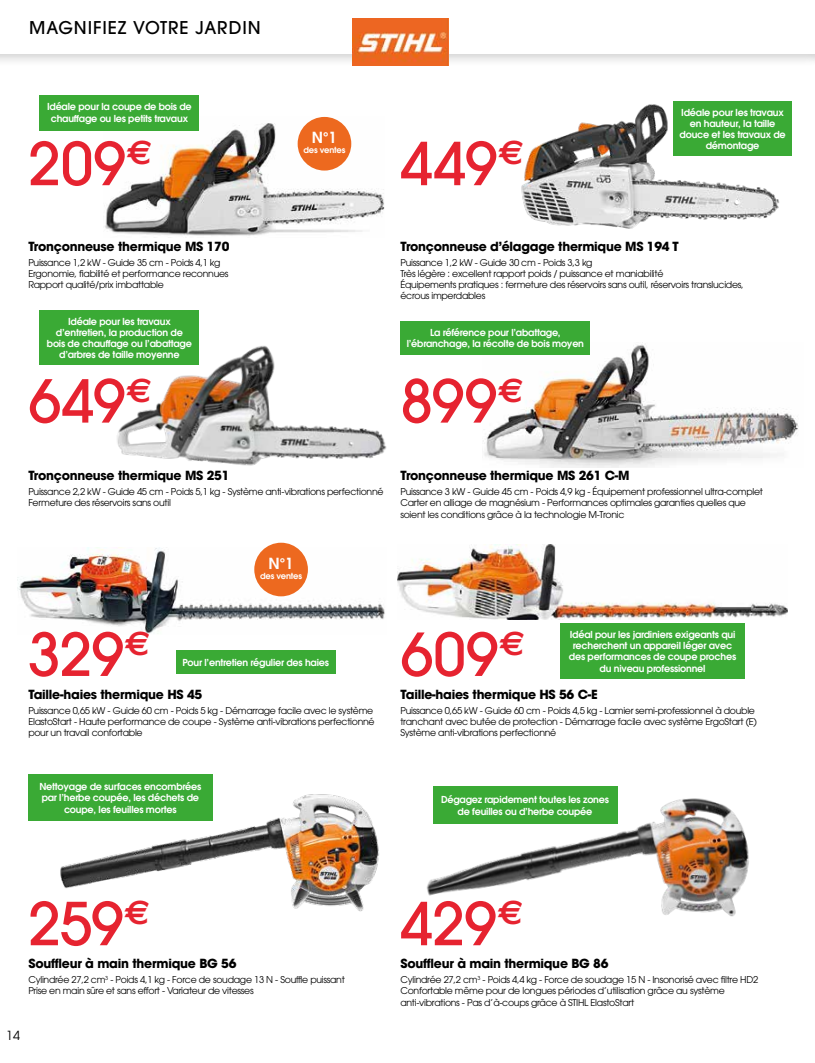
<style>
.page{position:relative;width:815px;height:1063px;background:#fff}
.page>*{position:absolute;margin:0;border:0;box-sizing:border-box;transform-origin:0 0}
.t1{font:500 58.75px "ITC Avant Garde Pro";letter-spacing:-.01em;color:#e62330}
.t2{font:700 34.25px "Euro Sans";color:#e62330}
.t3{font:500 17.5px "ITC Avant Garde Pro";letter-spacing:.05em;color:#000}
.t4{font:600 15.25px "ITC Avant Garde Pro";color:#fff}
.t5{font:700 12.5px "ITC Avant Garde Pro";letter-spacing:-.02em;color:#000}
.t6{font:12.5px "ITC Avant Garde Pro";color:#000}
.t7{font:600 9.62px/11.2px "ITC Avant Garde Pro";letter-spacing:-.02em;color:#fff;text-align:center}
.t8{font:9.38px/11.2px "ITC Avant Garde Pro";letter-spacing:-.03em;color:#000}
.t9{font:600 8.38px "ITC Avant Garde Pro";letter-spacing:-.02em;color:#fff}
</style>
<div class="page">
<div style="left:0;top:0;width:815px;height:67px;background:#000;opacity:.2"></div>
<div style="left:0;top:0;width:815px;height:53px;background:#fff"></div>
<img style="left:353px;top:18px;width:95px;height:48px">
<img style="left:398px;top:545px;width:389px;height:74px">
<img style="left:483px;top:344px;width:316px;height:123px">
<img style="left:104px;top:116px;width:281px;height:120px">
<img style="left:521px;top:101px;width:260px;height:128px">
<img style="left:117px;top:345px;width:270px;height:121px">
<div style="left:673px;top:102px;width:119px;height:54px;background:#3aaa35"></div>
<div style="left:40px;top:311px;width:159px;height:54px;background:#3aaa35"></div>
<div style="left:400px;top:321px;width:190px;height:34px;background:#3aaa35"></div>
<div style="left:298px;top:117px;width:53px;height:54px;background:#ed691f;border-radius:50%"></div>
<div style="left:40px;top:95px;width:159px;height:35px;background:#3aaa35"></div>
<img style="left:17px;top:547px;width:368px;height:87px">
<div style="left:176px;top:650px;width:159px;height:24px;background:#3aaa35"></div>
<div style="left:254px;top:543px;width:54px;height:53px;background:#ed691f;border-radius:50%"></div>
<div style="left:561px;top:623px;width:184px;height:56px;background:#3aaa35"></div>
<img style="left:60px;top:790px;width:319px;height:122px">
<div style="left:28px;top:774px;width:184px;height:47px;background:#3aaa35"></div>
<img style="left:426px;top:786px;width:323px;height:131px">
<div style="left:433px;top:787px;width:184px;height:37px;background:#3aaa35"></div>
<h3 class="t3" style="left:29px;top:17px;width:233px">MAGNIFIEZ VOTRE JARDIN</h3>
<p class="t7" style="left:47px;top:101px;width:146px">Idéale pour la coupe de bois de chauffage ou les petits travaux</p>
<h1 class="t1" style="left:28px;top:126px;width:126px">209<sup>€</sup></h1>
<h3 class="t4" style="left:312px;top:128px;width:27px">N°1</h3>
<p class="t9" style="left:304px;top:145px;width:43px">des ventes</p>
<h1 class="t1" style="left:400px;top:126px;width:125px">449<sup>€</sup></h1>
<p class="t7" style="left:680px;top:106px;width:108px">Idéale pour les travaux en hauteur, la taille douce et les travaux de démontage</p>
<h3 class="t5" style="left:28px;top:238px;width:203px">Tronçonneuse thermique MS 170</h3>
<p class="t8" style="left:28px;top:256px;width:202px">Puissance 1,2 kW - Guide 35 cm - Poids 4,1 kg<br>Ergonomie, fiabilité et performance reconnues<br>Rapport qualité/prix imbattable</p>
<p class="t7" style="left:47px;top:315px;width:147px">Idéale pour les travaux d’entretien, la production de bois de chauffage ou l’abattage d’arbres de taille moyenne</p>
<h1 class="t1" style="left:28px;top:364px;width:125px">649<sup>€</sup></h1>
<h3 class="t5" style="left:400px;top:238px;width:280px">Tronçonneuse d’élagage thermique MS 194 T</h3>
<p class="t8" style="left:400px;top:256px;width:345px">Puissance 1,2 kW - Guide 30 cm - Poids 3,3 kg<br>Très légère : excellent rapport poids / puissance et maniabilité<br>Équipements pratiques : fermeture des réservoirs sans outil, réservoirs translucides, écrous imperdables</p>
<p class="t7" style="left:407px;top:327px;width:179px">La référence pour l’abattage, l’ébranchage, la récolte de bois moyen</p>
<h1 class="t1" style="left:400px;top:364px;width:125px">899<sup>€</sup></h1>
<h3 class="t5" style="left:28px;top:467px;width:203px">Tronçonneuse thermique MS 251</h3>
<p class="t8" style="left:28px;top:486px;width:357px">Puissance 2,2 kW - Guide 45 cm - Poids 5,1 kg - Système anti-vibrations perfectionné<br>Fermeture des réservoirs sans outil</p>
<h3 class="t4" style="left:268px;top:554px;width:27px">N°1</h3>
<p class="t9" style="left:260px;top:570px;width:43px">des ventes</p>
<h3 class="t5" style="left:400px;top:467px;width:231px">Tronçonneuse thermique MS 261 C-M</h3>
<p class="t8" style="left:400px;top:486px;width:364px">Puissance 3 kW - Guide 45 cm - Poids 4,9 kg - Équipement professionnel ultra-complet<br>Carter en alliage de magnésium - Performances optimales garanties quelles que soient les conditions grâce à la technologie M-Tronic</p>
<h1 class="t1" style="left:28px;top:617px;width:124px">329<sup>€</sup></h1>
<p class="t7" style="left:182px;top:657px;width:148px">Pour l’entretien régulier des haies</p>
<h3 class="t5" style="left:28px;top:686px;width:175px">Taille-haies thermique HS 45</h3>
<p class="t8" style="left:28px;top:705px;width:348px">Puissance 0,65 kW - Guide 60 cm - Poids 5 kg - Démarrage facile avec le système<br>ElastoStart - Haute performance de coupe - Système anti-vibrations perfectionné pour un travail confortable</p>
<p class="t7" style="left:39px;top:781px;width:163px">Nettoyage de surfaces encombrées par l’herbe coupée, les déchets de coupe, les feuilles mortes</p>
<h1 class="t1" style="left:400px;top:617px;width:100px">609</h1>
<h2 class="t2" style="left:499px;top:623px;width:27px">€</h2>
<p class="t7" style="left:569px;top:629px;width:169px">Idéal pour les jardiniers exigeants qui recherchent un appareil léger avec des performances de coupe proches</p>
<p class="t7" style="left:600px;top:662px;width:107px">du niveau professionnel</p>
<h3 class="t5" style="left:400px;top:686px;width:199px">Taille-haies thermique HS 56 C-E</h3>
<p class="t8" style="left:400px;top:705px;width:358px">Puissance 0,65 kW - Guide 60 cm - Poids 4,5 kg - Lamier semi-professionnel à double tranchant avec butée de protection - Démarrage facile avec système ErgoStart (E)<br>Système anti-vibrations perfectionné</p>
<p class="t7" style="left:441px;top:794px;width:170px">Dégagez rapidement toutes les zones de feuilles ou d’herbe coupée</p>
<h1 class="t1" style="left:28px;top:886px;width:123px">259<sup>€</sup></h1>
<h3 class="t5" style="left:28px;top:955px;width:210px">Souffleur à main thermique BG 56</h3>
<p class="t8" style="left:28px;top:974px;width:318px">Cylindrée 27,2 cm<sup>3</sup> - Poids 4,1 kg - Force de soudage 13 N - Souffle puissant<br>Prise en main sûre et sans effort - Variateur de vitesses</p>
<h3 class="t6" style="left:6px;top:1028px;width:15px">14</h3>
<h1 class="t1" style="left:400px;top:886px;width:124px">429<sup>€</sup></h1>
<h3 class="t5" style="left:400px;top:955px;width:210px">Souffleur à main thermique BG 86</h3>
<p class="t8" style="left:400px;top:974px;width:359px">Cylindrée 27,2 cm<sup>3</sup> - Poids 4,4 kg - Force de soudage 15 N - Insonorisé avec fi ltre HD2<br>Confortable même pour de longues périodes d’utilisation grâce au système anti-vibrations - Pas d’à-coups grâce à STIHL ElastoStart</p>
</div>
